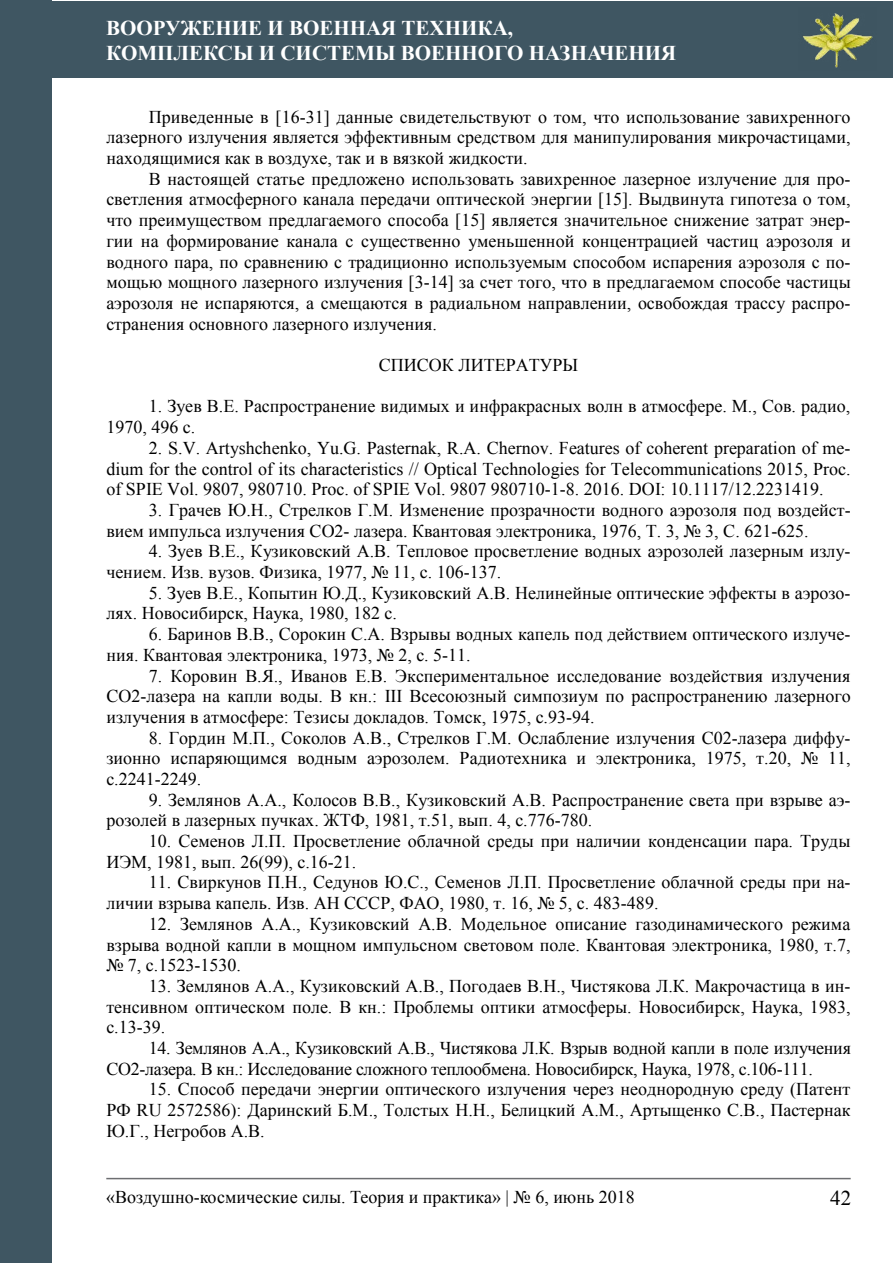
<style>
.page{position:relative;width:893px;height:1263px;background:#fff}
.page>*{position:absolute;margin:0;border:0;box-sizing:border-box;transform-origin:0 0}
.t1{font:700 21px/25.2px "Times New Roman";color:#fff}
.t2{font:21px "Times New Roman";color:#000}
.t3{font:18px/20.7px "Times New Roman";color:#000}
</style>
<div class="page">
<div style="left:0;top:1px;width:892px;height:76px;background:#3f5662"></div>
<img style="left:803px;top:13px;width:70px;height:55px">
<div style="left:0;top:1px;width:51px;height:1262px;background:#3f5662"></div>
<hr style="left:106px;top:1178px;width:745px;height:1px;background:#6d6e71">
<p class="t1" style="left:106px;top:14px;width:571px">вооружение и военная техника,<br>комплексы и системы военного назначения</p>
<p class="t3" style="left:106px;top:106px;width:746px;text-align:justify;text-indent:42px">Приведенные в [16-31] данные свидетельствуют о том, что использование завихренного лазерного излучения является эффективным средством для манипулирования микрочастицами, находящимися как в воздухе, так и в вязкой жидкости.</p>
<p class="t3" style="left:106px;top:168px;width:746px;text-align:justify;text-indent:42px">В настоящей статье предложено использовать завихренное лазерное излучение для про&shy;светления атмосферного канала передачи оптической энергии [15]. Выдвинута гипотеза о том, что преимуществом предлагаемого способа [15] является значительное снижение затрат энер&shy;гии на формирование канала с существенно уменьшенной концентрацией частиц аэрозоля и водного пара, по сравнению с традиционно используемым способом испарения аэрозоля с по&shy;мощью мощного лазерного излучения [3-14] за счет того, что в предлагаемом способе частицы аэрозоля не испаряются, а смещаются в радиальном направлении, освобождая трассу распро&shy;странения основного лазерного излучения.</p>
<p class="t3" style="left:379px;top:354px;width:201px">СПИСОК ЛИТЕРАТУРЫ</p>
<p class="t3" style="left:106px;top:396px;width:745px;text-indent:42px">1. Зуев В.Е. Распространение видимых и инфракрасных волн в атмосфере. М., Сов. радио,<br>1970, 496 с.</p>
<p class="t3" style="left:106px;top:437px;width:746px;text-align:justify;text-indent:42px">2. S.v. artyshchenko, yu.g. pasternak, R.a. Chernov. features of coherent preparation of me&shy;dium for the control of its characteristics // optical technologies for telecommunications 2015, proc. of SpIe vol. 9807, 980710. proc. of SpIe vol. 9807 980710-1-8. 2016. DoI: 10.1117/12.2231419.</p>
<p class="t3" style="left:106px;top:499px;width:746px;text-indent:42px">3. Грачев Ю.Н., Стрелков Г.М. Изменение прозрачности водного аэрозоля под воздейст&shy;вием импульса излучения CO2- лазера. Квантовая электроника, 1976, Т. 3, № 3, С. 621-625.</p>
<p class="t3" style="left:106px;top:541px;width:745px;text-indent:42px">4. Зуев В.Е., Кузиковский A.B. Тепловое просветление водных аэрозолей лазерным излу&shy;чением. Изв. вузов. Физика, 1977, № 11, с. 106-137.</p>
<p class="t3" style="left:106px;top:582px;width:746px;text-indent:42px">5. Зуев В.Е., Копытин Ю.Д., Кузиковский A.B. Нелинейные оптические эффекты в аэрозо&shy;лях. Новосибирск, Наука, 1980, 182 с.</p>
<p class="t3" style="left:106px;top:623px;width:745px;text-indent:42px">6. Баринов В.В., Сорокин С.А. Взрывы водных капель под действием оптического излуче&shy;ния. Квантовая электроника, 1973, № 2, с. 5-11.</p>
<p class="t3" style="left:106px;top:665px;width:746px;text-align:justify;text-indent:42px">7. Коровин В.Я., Иванов Е.В. Экспериментальное исследование воздействия излучения Co2-лазера на капли воды. В кн.: III Всесоюзный симпозиум по распространению лазерного излучения в атмосфере: Тезисы докладов. Томск, 1975, с.93-94.</p>
<p class="t3" style="left:106px;top:727px;width:746px;text-align:justify;text-indent:42px">8. Гордин М.П., Соколов А.В., Стрелков Г.М. Ослабление излучения С02-лазера диффу&shy;зионно испаряющимся водным аэрозолем. Радиотехника и электроника, 1975, т.20, № 11, с.2241-2249.</p>
<p class="t3" style="left:106px;top:789px;width:745px;text-indent:42px">9. Землянов A.A., Колосов В.В., Кузиковский A.B. Распространение света при взрыве аэ&shy;розолей в лазерных пучках. ЖТФ, 1981, т.51, вып. 4, с.776-780.</p>
<p class="t3" style="left:106px;top:830px;width:745px;text-indent:42px">10. Семенов Л.П. Просветление облачной среды при наличии конденсации пара. Труды<br>ИЭМ, 1981, вып. 26(99), с.16-21.</p>
<p class="t3" style="left:106px;top:872px;width:746px;text-indent:42px">11. Свиркунов П.Н., Седунов Ю.С., Семенов Л.П. Просветление облачной среды при на&shy;личии взрыва капель. Изв. АН СССР, ФАО, 1980, т. 16, № 5, с. 483-489.</p>
<p class="t3" style="left:106px;top:913px;width:746px;text-align:justify;text-indent:42px">12. Землянов A.A., Кузиковский A.B. Модельное описание газодинамического режима взрыва водной капли в мощном импульсном световом поле. Квантовая электроника, 1980, т.7, № 7, с.1523-1530.</p>
<p class="t3" style="left:106px;top:975px;width:746px;text-align:justify;text-indent:42px">13. Землянов A.A., Кузиковский A.B., Погодаев В.Н., Чистякова Л.К. Макрочастица в ин&shy;тенсивном оптическом поле. В кн.: Проблемы оптики атмосферы. Новосибирск, Наука, 1983, с.13-39.</p>
<p class="t3" style="left:106px;top:1037px;width:746px;text-indent:42px">14. Землянов A.A., Кузиковский A.B., Чистякова Л.К. Взрыв водной капли в поле излучения<br>СО2-лазера. В кн.: Исследование сложного теплообмена. Новосибирск, Наука, 1978, с.106-111.</p>
<p class="t3" style="left:106px;top:1079px;width:746px;text-align:justify;text-indent:42px">15. Способ передачи энергии оптического излучения через неоднородную среду (Патент РФ RU 2572586): Даринский Б.М., Толстых Н.Н., Белицкий А.М., Артыщенко С.В., Пастернак Ю.Г., Негробов А.В.</p>
<p class="t3" style="left:106px;top:1187px;width:530px">«Воздушно-космические силы. Теория и практика» | № 6, июнь 2018</p>
<p class="t2" style="left:830px;top:1183px;width:22px">42</p>
</div>
